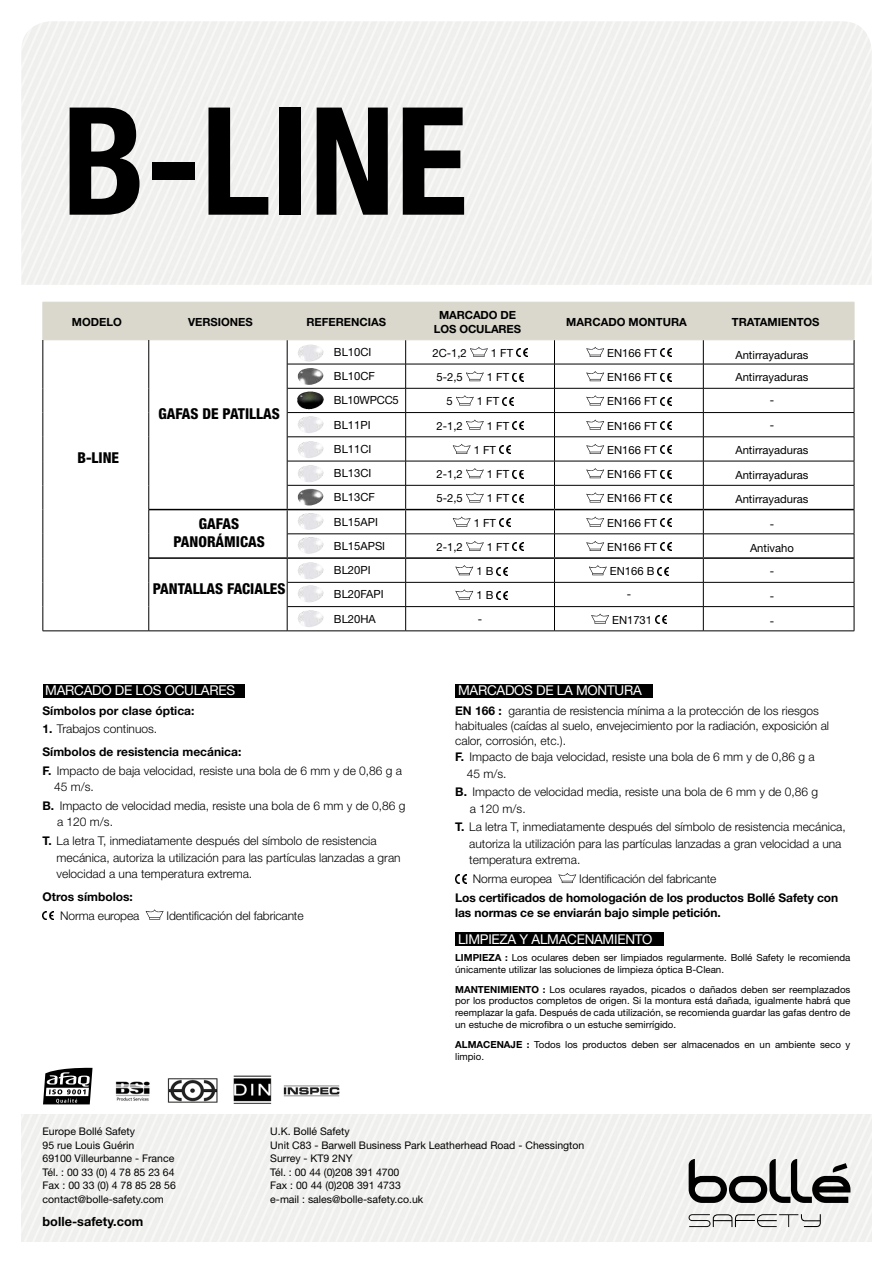
<style>
.page{position:relative;width:893px;height:1263px;background:#fff}
.page>*{position:absolute;margin:0;border:0;box-sizing:border-box;transform-origin:0 0}
.t1{font:700 condensed 150px "Helvetica Neue LT Std";color:#000}
.t2{font:800 condensed 15px/18px "Helvetica Neue LT Std";color:#000;text-align:center}
.t3{font:13.5px "Helvetica Neue LT Std";letter-spacing:-.02em;color:#fff}
.t4{font:700 12.75px "Helvetica Neue LT Std";color:#000}
.t5{font:300 12px/16.5px "Helvetica Neue LT Std";color:#000}
.t6{font:700 12px/22.8px "Helvetica Neue LT Std";letter-spacing:-.01em;color:#000}
.t7{font:11.25px/23.4px "Helvetica Neue LT Std";color:#000}
.t8{font:700 11.25px/13.5px "Helvetica Neue LT Std";color:#000;text-align:center}
.t9{font:11.25px "Helvetica Neue LT Std";letter-spacing:-.02em;color:#000}
.t10{font:10.5px/13.5px "Helvetica Neue LT Std";color:#000}
.t11{font:9.75px/11.7px "Helvetica Neue LT Std";color:#000}
.s1{font-weight:300}
.s2{font-weight:700}
</style>
<div class="page">
<img style="left:115px;top:1075px;width:225px;height:29px">
<svg style="left:689px;top:1159px;width:161px;height:44px"></svg>
<svg style="left:689px;top:1214px;width:132px;height:13px"></svg>
<svg style="left:43px;top:1067px;width:50px;height:37px"></svg>
<hr style="left:149px;top:631px;width:138px;height:1px;background:#000">
<hr style="left:287px;top:631px;width:119px;height:1px;background:#000">
<hr style="left:406px;top:631px;width:148px;height:1px;background:#000">
<hr style="left:554px;top:631px;width:149px;height:1px;background:#000">
<hr style="left:703px;top:631px;width:151px;height:1px;background:#000">
<hr style="left:43px;top:631px;width:106px;height:1px;background:#000">
<svg style="left:43px;top:302px;width:812px;height:329px"></svg>
<img style="left:297px;top:345px;width:27px;height:17px">
<img style="left:297px;top:368px;width:27px;height:18px">
<img style="left:297px;top:489px;width:27px;height:17px">
<img style="left:297px;top:416px;width:27px;height:18px">
<img style="left:297px;top:441px;width:27px;height:18px">
<img style="left:297px;top:465px;width:27px;height:18px">
<img style="left:297px;top:513px;width:27px;height:18px">
<img style="left:297px;top:537px;width:27px;height:18px">
<img style="left:297px;top:562px;width:27px;height:18px">
<img style="left:297px;top:585px;width:27px;height:18px">
<img style="left:297px;top:610px;width:27px;height:18px">
<img style="left:293px;top:391px;width:32px;height:19px">
<svg style="left:43px;top:911px;width:11px;height:8px"></svg>
<svg style="left:146px;top:909px;width:18px;height:10px"></svg>
<svg style="left:455px;top:875px;width:11px;height:8px"></svg>
<svg style="left:558px;top:873px;width:18px;height:10px"></svg>
<div style="left:43px;top:685px;width:201px;height:13px;background:#000"></div>
<div style="left:455px;top:685px;width:198px;height:13px;background:#000"></div>
<div style="left:455px;top:933px;width:208px;height:13px;background:#000"></div>
<h1 class="t1" style="left:62px;top:71px;width:407px">B-LINE</h1>
<p class="t8" style="left:72px;top:315px;width:52px">MODELO</p>
<p class="t8" style="left:188px;top:315px;width:66px">VERSIONES</p>
<p class="t8" style="left:306px;top:315px;width:81px">REFERENCIAS</p>
<p class="t8" style="left:434px;top:308px;width:89px">MARCADO DE<br>LOS OCULARES</p>
<p class="t8" style="left:566px;top:315px;width:122px">MARCADO MONTURA</p>
<p class="t8" style="left:732px;top:315px;width:89px">TRATAMIENTOS</p>
<p class="t2" style="left:77px;top:448px;width:43px">B-LINE</p>
<p class="t2" style="left:158px;top:404px;width:123px">GAFAS DE PATILLAS</p>
<p class="t2" style="left:173px;top:514px;width:93px">GAFAS<br>PANORÁMICAS</p>
<p class="t2" style="left:153px;top:579px;width:134px">PANTALLAS FACIALES</p>
<p class="t7" style="left:334px;top:340px;width:39px">BL10CI</p>
<p class="t7" style="left:432px;top:341px;width:36px">2C-1,2</p>
<p class="t7" style="left:491px;top:341px;width:24px">1 FT</p>
<p class="t7" style="left:607px;top:341px;width:51px">EN166 FT</p>
<p class="t7" style="left:334px;top:364px;width:43px">BL10CF</p>
<p class="t7" style="left:437px;top:365px;width:28px">5-2,5</p>
<p class="t7" style="left:487px;top:365px;width:24px">1 FT</p>
<p class="t7" style="left:607px;top:365px;width:51px">EN166 FT</p>
<p class="t9" style="left:334px;top:394px;width:66px">BL10WPCC5</p>
<p class="t7" style="left:447px;top:390px;width:8px">5</p>
<p class="t7" style="left:477px;top:390px;width:24px">1 FT</p>
<p class="t7" style="left:607px;top:390px;width:51px">EN166 FT</p>
<p class="t7" style="left:334px;top:413px;width:38px">BL11PI</p>
<p class="t7" style="left:437px;top:414px;width:28px">2-1,2</p>
<p class="t7" style="left:487px;top:414px;width:24px">1 FT</p>
<p class="t7" style="left:607px;top:414px;width:51px">EN166 FT</p>
<p class="t7" style="left:334px;top:437px;width:39px">BL11CI</p>
<p class="t7" style="left:474px;top:438px;width:24px">1 FT</p>
<p class="t7" style="left:607px;top:438px;width:51px">EN166 FT</p>
<p class="t7" style="left:334px;top:461px;width:39px">BL13CI</p>
<p class="t7" style="left:437px;top:462px;width:28px">2-1,2</p>
<p class="t7" style="left:487px;top:462px;width:24px">1 FT</p>
<p class="t7" style="left:607px;top:462px;width:51px">EN166 FT</p>
<p class="t7" style="left:334px;top:486px;width:43px">BL13CF</p>
<p class="t7" style="left:437px;top:487px;width:28px">5-2,5</p>
<p class="t7" style="left:487px;top:487px;width:24px">1 FT</p>
<p class="t7" style="left:607px;top:487px;width:51px">EN166 FT</p>
<p class="t7" style="left:334px;top:510px;width:45px">BL15API</p>
<p class="t7" style="left:474px;top:511px;width:24px">1 FT</p>
<p class="t7" style="left:607px;top:511px;width:51px">EN166 FT</p>
<p class="t7" style="left:334px;top:534px;width:53px">BL15APSI</p>
<p class="t7" style="left:437px;top:535px;width:28px">2-1,2</p>
<p class="t7" style="left:487px;top:535px;width:24px">1 FT</p>
<p class="t7" style="left:607px;top:535px;width:51px">EN166 FT</p>
<p class="t7" style="left:334px;top:558px;width:38px">BL20PI</p>
<p class="t7" style="left:476px;top:559px;width:19px">1 B</p>
<p class="t7" style="left:610px;top:559px;width:46px">EN166 B</p>
<p class="t7" style="left:334px;top:583px;width:51px">BL20FAPI</p>
<p class="t7" style="left:476px;top:584px;width:19px">1 B</p>
<p class="t7" style="left:627px;top:583px;width:6px">-</p>
<p class="t7" style="left:334px;top:607px;width:43px">BL20HA</p>
<p class="t7" style="left:478px;top:607px;width:6px">-</p>
<p class="t7" style="left:612px;top:608px;width:42px">EN1731</p>
<p class="t3" style="left:45px;top:682px;width:191px">MARCADO DE LOS OCULARES</p>
<p class="t3" style="left:458px;top:682px;width:185px">MARCADOS DE LA MONTURA</p>
<p class="t7" style="left:735px;top:344px;width:75px;line-height:22px">Antirrayaduras<br>Antirrayaduras</p>
<p class="t7" style="left:770px;top:388px;width:6px;line-height:24.3px">- -</p>
<p class="t7" style="left:735px;top:438px;width:75px">Antirrayaduras</p>
<p class="t7" style="left:735px;top:463px;width:75px">Antirrayaduras</p>
<p class="t7" style="left:735px;top:488px;width:75px">Antirrayaduras</p>
<p class="t7" style="left:750px;top:512px;width:45px;text-align:center">-<br>Antivaho -</p>
<p class="t7" style="left:770px;top:584px;width:6px">-</p>
<p class="t7" style="left:770px;top:609px;width:6px">-</p>
<p class="t6" style="left:43px;top:699px;width:153px">Símbolos por clase óptica:</p>
<p class="t6" style="left:43px;top:717px;width:200px">1. <span class="s1">Trabajos continuos.<br></span>Símbolos de resistencia mecánica:</p>
<p class="t5" style="left:54px;top:762px;width:349px;text-indent:-12px"><span class="s2">F.</span> Impacto de baja velocidad, resiste una bola de 6 mm y de 0,86 g a<br>45 m/s.</p>
<p class="t5" style="left:57px;top:797px;width:350px;text-indent:-15px"><span class="s2">B.</span> Impacto de velocidad media, resiste una bola de 6 mm y de 0,86 g a 120 m/s.</p>
<p class="t5" style="left:57px;top:832px;width:346px;text-indent:-14px"><span class="s2">T.</span> La letra T, inmediatamente después del símbolo de resistencia mecánica, autoriza la utilización para las partículas lanzadas a gran velocidad a una temperatura extrema.</p>
<p class="t6" style="left:43px;top:885px;width:92px">Otros símbolos:</p>
<p class="t5" style="left:60px;top:907px;width:81px">Norma europea</p>
<p class="t5" style="left:167px;top:907px;width:139px">Identificación del fabricante</p>
<p class="t5" style="left:455px;top:703px;width:375px;line-height:15px"><span class="s2">EN 166 :</span> garantia de resistencia mínima a la protección de los riesgos habituales (caídas al suelo, envejecimiento por la radiación, exposición al calor, corrosión, etc.).</p>
<p class="t5" style="left:467px;top:748px;width:349px;text-indent:-12px"><span class="s2">F.</span> Impacto de baja velocidad, resiste una bola de 6 mm y de 0,86 g a<br>45 m/s.</p>
<p class="t5" style="left:470px;top:783px;width:350px;text-indent:-15px"><span class="s2">B.</span> Impacto de velocidad media, resiste una bola de 6 mm y de 0,86 g a 120 m/s.</p>
<p class="t5" style="left:469px;top:819px;width:378px;text-indent:-14px"><span class="s2">T.</span> La letra T, inmediatamente después del símbolo de resistencia mecánica, autoriza la utilización para las partículas lanzadas a gran velocidad a una temperatura extrema.</p>
<p class="t5" style="left:473px;top:870px;width:81px">Norma europea</p>
<p class="t5" style="left:579px;top:870px;width:139px">Identificación del fabricante</p>
<p class="t6" style="left:455px;top:890px;width:384px;line-height:15px">Los certificados de homologación de los productos Bollé Safety con las normas ce se enviarán bajo simple petición.</p>
<p class="t3" style="left:458px;top:931px;width:196px">LIMPIEZA Y ALMACENAMIENTO</p>
<p class="t11" style="left:455px;top:951px;width:397px"><span class="s2">LIMPIEZA :</span> Los oculares deben ser limpiados regularmente. Bollé Safety le recomienda únicamente utilizar las soluciones de limpieza óptica B-Clean.</p>
<p class="t11" style="left:455px;top:983px;width:397px;text-align:justify"><span class="s2">MANTENIMIENTO :</span> Los oculares rayados, picados o dañados deben ser reemplazados por los productos completos de origen. Si la montura está dañada, igualmente habrá que reemplazar la gafa. Después de cada utilización, se recomienda guardar las gafas dentro de un estuche de microfibra o un estuche semirrígido.</p>
<p class="t11" style="left:455px;top:1039px;width:397px"><span class="s2">ALMACENAJE :</span> Todos los productos deben ser almacenados en un ambiente seco y limpio.</p>
<p class="t10" style="left:43px;top:1124px;width:135px">Europe Bollé Safety<br>95 rue Louis Guérin<br>69100 Villeurbanne - France<br>Tél. : 00 33 (0) 4 78 85 23 64<br>Fax : 00 33 (0) 4 78 85 28 56 contact@bolle-safety.com</p>
<p class="t4" style="left:43px;top:1214px;width:103px">bolle-safety.com</p>
<p class="t10" style="left:270px;top:1124px;width:316px">U.K. Bollé Safety<br>Unit C83 - Barwell Business Park Leatherhead Road - Chessington<br>Surrey - KT9 2NY<br>Tél. : 00 44 (0)208 391 4700<br>Fax : 00 44 (0)208 391 4733<br>e-mail : sales@bolle-safety.co.uk</p>
</div>
